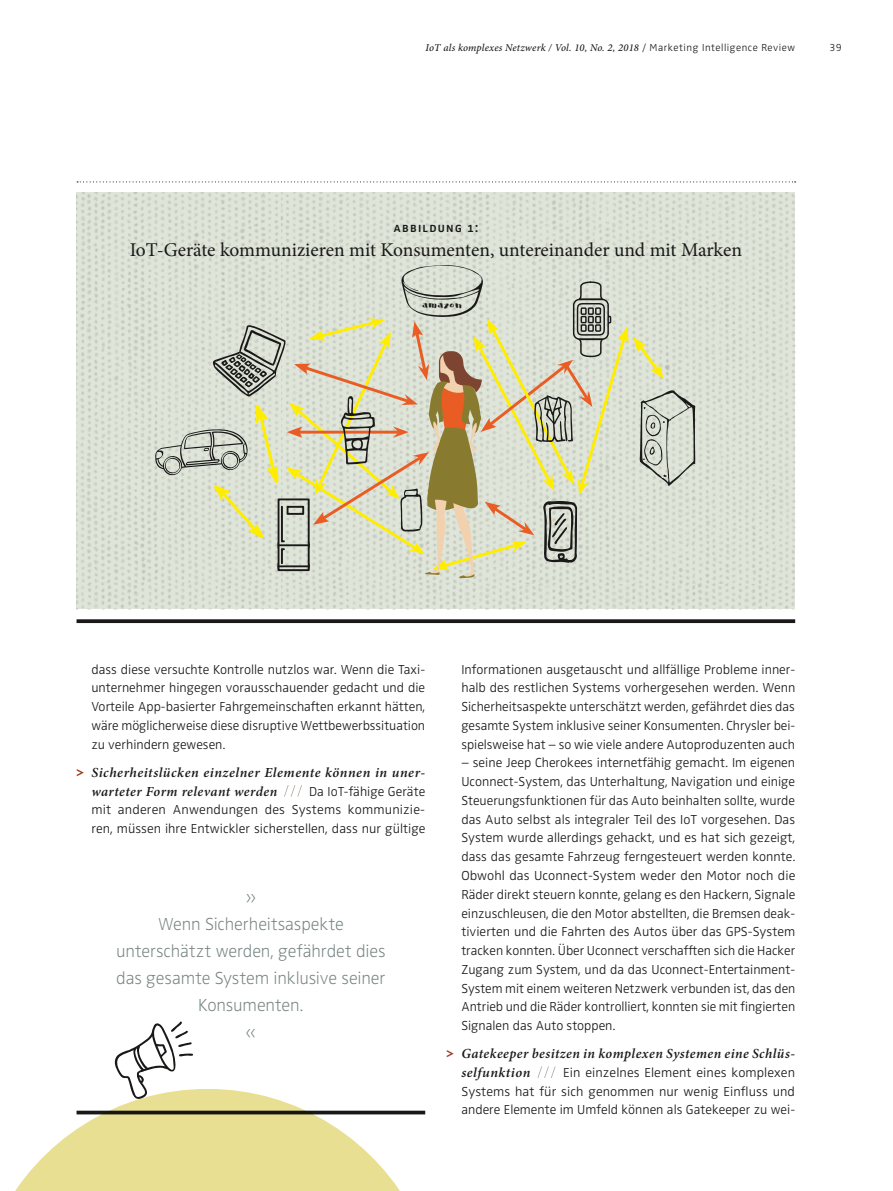
<style>
.page{position:relative;width:893px;height:1191px;background:#fff}
.page>*{position:absolute;margin:0;border:0;box-sizing:border-box;transform-origin:0 0}
.t1{font:19.5px "Minion Pro";letter-spacing:-.005em;color:#1a1918}
.t2{font:300 expanded 18px/27px "Zwo OT";letter-spacing:-.005em;color:#768481;text-align:center}
.t3{font:italic 600 13.8px/18.8px "Minion Pro";letter-spacing:.035em;color:#1a1918}
.t4{font:600 13.8px "Zwo OT";letter-spacing:.045em;color:#1a1918}
.t5{font:300 13.5px/18.8px "Zwo OT";color:#1a1918;text-align:justify}
.t6{font:italic 500 10.5px "Minion Pro";letter-spacing:.015em;color:#1a1918}
.t7{font:300 10.5px "Zwo OT";color:#1a1918}
.t8{font:8.4px "DK Garden Bed";letter-spacing:.05em;color:#1a1918}
.s1{font-family:"Zwo OT";font-weight:300;font-style:normal}
.s2{font-family:"Zwo OT";font-weight:700;font-style:normal;font-size:13.5px;color:#9a3920}
</style>
<div class="page">
<svg style="left:77px;top:181px;width:719px;height:1px"></svg>
<svg style="left:77px;top:619px;width:718px;height:4px;fill:#1a1918"></svg>
<svg style="left:284px;top:785px;width:18px;height:11px"></svg>
<svg style="left:537px;top:1066px;width:19px;height:12px"></svg>
<svg style="left:415px;top:1110px;width:10px;height:4px"></svg>
<img style="left:77px;top:192px;width:204px;height:417px">
<img style="left:281px;top:192px;width:514px;height:417px">
<svg style="left:15px;top:1021px;width:400px;height:170px"></svg>
<svg style="left:155px;top:261px;width:540px;height:317px"></svg>
<p class="t6" style="left:426px;top:40px;width:371px">IoT als komplexes Netzwerk / Vol. 10, No. 2, 2018 <span class="s1">/ Marketing Intelligence Review</span></p>
<p class="t7" style="left:829px;top:41px;width:14px">39</p>
<p class="t4" style="left:394px;top:220px;width:86px">abbildung 1:</p>
<h1 class="t1" style="left:130px;top:237px;width:614px">IoT-Geräte kommunizieren mit Konsumenten, untereinander und mit Marken</h1>
<p class="t8" style="left:422px;top:300px;width:41px">amazon</p>
<p class="t5" style="left:91px;top:660px;width:335px">dass diese versuchte Kontrolle nutzlos war. Wenn die Taxi&shy;unternehmer hingegen vorausschauender gedacht und die Vorteile App-basierter Fahrgemeinschaften erkannt hätten, wäre möglicherweise diese disruptive Wettbewerbssituation zu verhindern gewesen.</p>
<p class="t3" style="left:91px;top:763px;width:335px;text-indent:-15px"><span class="s2">&gt;</span> Sicherheitslücken einzelner Elemente können in uner&shy;warteter Form relevant werden</p>
<p class="t5" style="left:91px;top:782px;width:336px;text-indent:218px">Da IoT-fähige Geräte mit anderen Anwendungen des Systems kommunizie&shy;ren, müssen ihre Entwickler sicherstellen, dass nur gültige</p>
<h2 class="t2" style="left:116px;top:884px;width:271px">»<br>Wenn Sicherheitsaspekte unterschätzt werden, gefährdet dies das gesamte System inklusive seiner<br>Konsumenten.<br>«</h2>
<p class="t5" style="left:461px;top:660px;width:335px">Informationen ausgetauscht und allfällige Probleme inner&shy;halb des restlichen Systems vorhergesehen werden. Wenn Sicherheitsaspekte unterschätzt werden, gefährdet dies das gesamte System inklusive seiner Konsumenten. Chrysler bei&shy;spielsweise hat – so wie viele andere Autoproduzenten auch</p>
<p class="t5" style="left:461px;top:754px;width:335px">– seine Jeep Cherokees internetfähig gemacht. Im eigenen Uconnect-System, das Unterhaltung, Navigation und einige Steuerungsfunktionen für das Auto beinhalten sollte, wurde das Auto selbst als integraler Teil des IoT vorgesehen. Das System wurde allerdings gehackt, und es hat sich gezeigt, dass das gesamte Fahrzeug ferngesteuert werden konnte.<br>Obwohl das Uconnect-System weder den Motor noch die Räder direkt steuern konnte, gelang es den Hackern, Signale einzuschleusen, die den Motor abstellten, die Bremsen deak&shy;tivierten und die Fahrten des Autos über das GPS-System tracken konnten. Über Uconnect verschafften sich die Hacker Zugang zum System, und da das Uconnect-Entertainment-System mit einem weiteren Netzwerk verbunden ist, das den Antrieb und die Räder kontrolliert, konnten sie mit fingierten Signalen das Auto stoppen.</p>
<p class="t3" style="left:461px;top:1044px;width:335px;text-indent:-15px"><span class="s2">&gt;</span> Gatekeeper besitzen in komplexen Systemen eine Schlüs&shy;selfunktion</p>
<p class="t5" style="left:461px;top:1063px;width:335px;text-indent:102px">Ein einzelnes Element eines komplexen Systems hat für sich genommen nur wenig Einfluss und andere Elemente im Umfeld können als Gatekeeper zu wei-</p>
</div>
